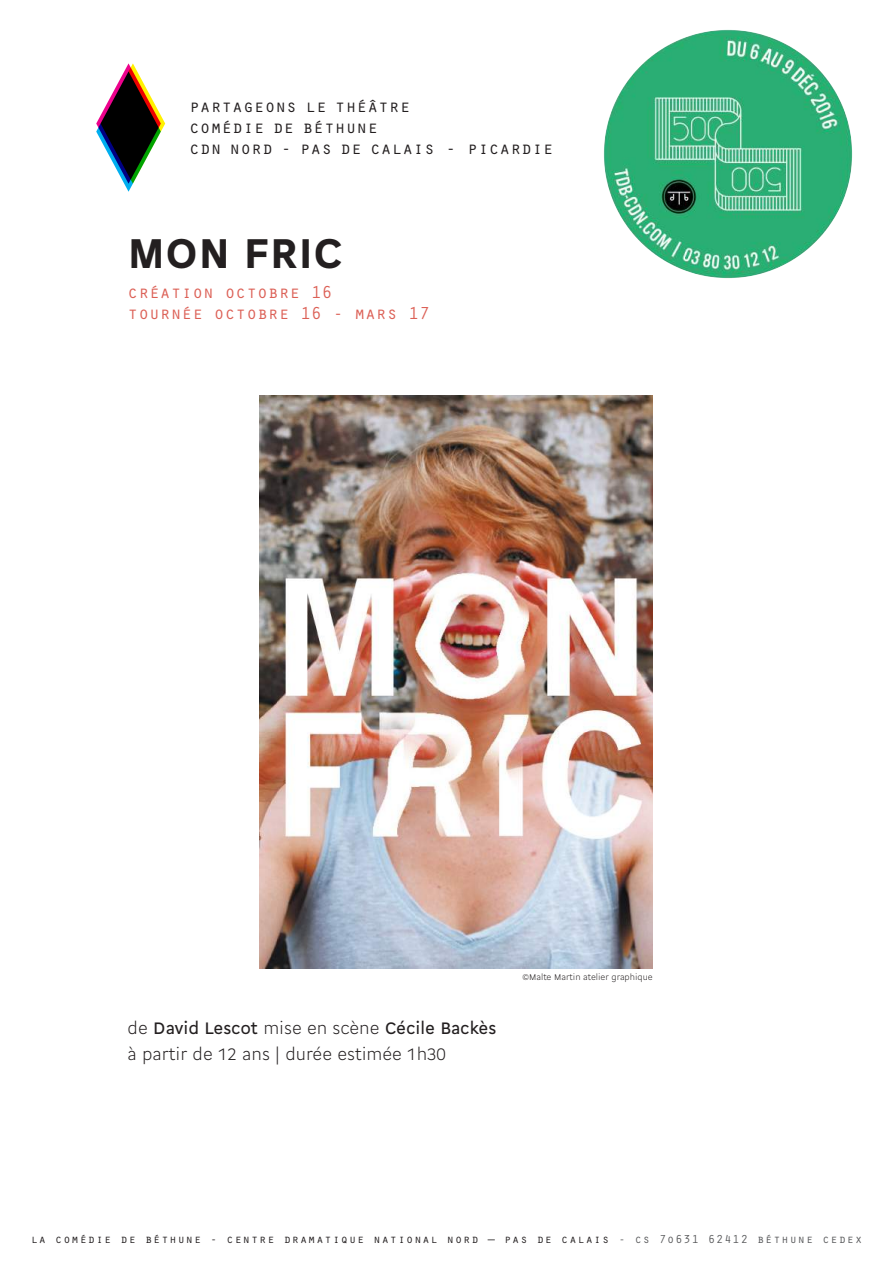
<style>
.page{position:relative;width:893px;height:1263px;background:#fff}
.page>*{position:absolute;margin:0;border:0;box-sizing:border-box;transform-origin:0 0}
.t1{font:700 45px "Cogito";letter-spacing:.01em;color:#231f20}
.t2{font:18px/21px "Orator Std";color:#231f20}
.t3{font:18px/21.6px "Orator Std";color:#dc6056}
.t4{font:18px "Cogito";color:#231f20}
.t5{font:300 18px "Cogito AGMM";color:#231f20}
.t6{font:12px "Orator Std";letter-spacing:.08em;color:#231f20}
.t7{font:300 9px "Cogito AGMM";color:#231f20}
.s1{font-family:"Cogito AGMM";font-weight:300}
.s2{color:#57585a}
</style>
<div class="page">
<svg style="left:96px;top:63px;width:69px;height:129px"></svg>
<img style="left:259px;top:396px;width:394px;height:572px">
<img style="left:603px;top:29px;width:250px;height:250px">
<h2 class="t2" style="left:189px;top:95px;width:366px">partageons le théâtre<br>comédie de béthune<br>cdn nord - pas de calais - picardie</h2>
<h1 class="t1" style="left:128px;top:228px;width:217px">MON FRIC</h1>
<h2 class="t3" style="left:128px;top:280px;width:304px">création octobre 16<br>tournée octobre 16 - mars 17</h2>
<h2 class="t4" style="left:128px;top:1018px;width:370px"><span class="s1">de</span> David Lescot <span class="s1">mise en scène</span> Cécile Backès</h2>
<h2 class="t5" style="left:128px;top:1044px;width:320px">à partir de 12 ans | durée estimée 1h30</h2>
<p class="t7" style="left:523px;top:972px;width:132px">©Malte Martin atelier graphique</p>
<p class="t6" style="left:31px;top:1231px;width:833px">la comédie de béthune - centre dramatique national nord — pas de calais <span class="s2">- cs 7o631 62412 béthune cedex</span></p>
</div>
